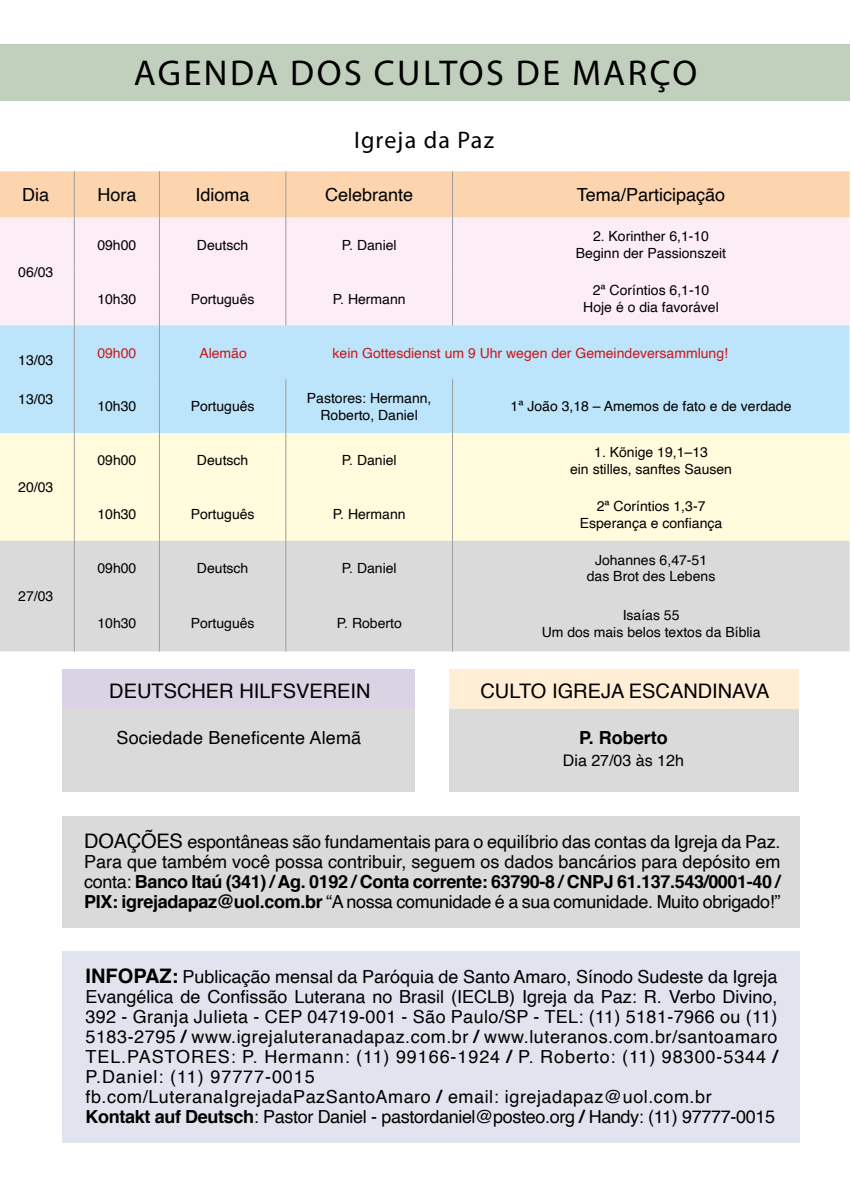
<style>
.page{position:relative;width:851px;height:1191px;background:#fff}
.page>*{position:absolute;margin:0;border:0;box-sizing:border-box;transform-origin:0 0}
.t1{font:36px "Myriad Pro";letter-spacing:.07em;color:#000}
.t2{font:24px "Myriad Pro";letter-spacing:.05em;color:#000}
.t3{font:20px "Helvetica";color:#000}
.t4{font:18px/20px "Helvetica";letter-spacing:.02em;color:#000}
.t5{font:18px/20px "Helvetica";color:#000;text-align:justify}
.t6{font:700 18px "Helvetica";color:#000}
.t7{font:16px "Helvetica";color:#000}
.t8{font:14px/16.8px "Helvetica";color:#000;text-align:center}
.t9{font:14px "Helvetica";color:#cd1719}
.s1{font-size:20px}
.s2{font-weight:700}
.s3{font-weight:700;font-size:20px}
</style>
<div class="page">
<div style="left:62px;top:679px;width:353px;height:113px;background:#dadada"></div>
<div style="left:62px;top:669px;width:353px;height:40px;background:#dad3e4"></div>
<div style="left:62px;top:815px;width:737px;height:112px;background:#dadada"></div>
<div style="left:449px;top:672px;width:349px;height:120px;background:#dadada"></div>
<div style="left:449px;top:669px;width:349px;height:39px;background:#ffeed5"></div>
<div style="left:62px;top:951px;width:737px;height:192px;background:#e1e4ef"></div>
<div style="left:0;top:44px;width:849px;height:56px;background:#c1d0bd"></div>
<div style="left:0;top:171px;width:849px;height:46px;background:#fcd4ae"></div>
<div style="left:0;top:217px;width:849px;height:108px;background:#fdeef6"></div>
<div style="left:0;top:325px;width:849px;height:108px;background:#bce4fa"></div>
<div style="left:0;top:433px;width:849px;height:108px;background:#fffbdc"></div>
<div style="left:0;top:541px;width:849px;height:110px;background:#dadada"></div>
<hr style="left:74px;top:171px;width:1px;height:46px;background:#9d9d9c">
<hr style="left:159px;top:171px;width:1px;height:46px;background:#9d9d9c">
<hr style="left:285px;top:171px;width:1px;height:46px;background:#9d9d9c">
<hr style="left:452px;top:171px;width:1px;height:46px;background:#9d9d9c">
<hr style="left:74px;top:217px;width:1px;height:54px;background:#9d9d9c">
<hr style="left:159px;top:217px;width:1px;height:54px;background:#9d9d9c">
<hr style="left:285px;top:217px;width:1px;height:54px;background:#9d9d9c">
<hr style="left:452px;top:217px;width:1px;height:54px;background:#9d9d9c">
<hr style="left:74px;top:271px;width:1px;height:54px;background:#9d9d9c">
<hr style="left:159px;top:271px;width:1px;height:54px;background:#9d9d9c">
<hr style="left:285px;top:271px;width:1px;height:54px;background:#9d9d9c">
<hr style="left:452px;top:271px;width:1px;height:54px;background:#9d9d9c">
<hr style="left:74px;top:325px;width:1px;height:54px;background:#9d9d9c">
<hr style="left:159px;top:325px;width:1px;height:54px;background:#9d9d9c">
<hr style="left:74px;top:379px;width:1px;height:54px;background:#9d9d9c">
<hr style="left:159px;top:379px;width:1px;height:54px;background:#9d9d9c">
<hr style="left:285px;top:379px;width:1px;height:54px;background:#9d9d9c">
<hr style="left:452px;top:379px;width:1px;height:54px;background:#9d9d9c">
<hr style="left:74px;top:433px;width:1px;height:54px;background:#9d9d9c">
<hr style="left:74px;top:487px;width:1px;height:54px;background:#9d9d9c">
<hr style="left:159px;top:433px;width:1px;height:54px;background:#9d9d9c">
<hr style="left:285px;top:433px;width:1px;height:54px;background:#9d9d9c">
<hr style="left:452px;top:433px;width:1px;height:54px;background:#9d9d9c">
<hr style="left:159px;top:487px;width:1px;height:54px;background:#9d9d9c">
<hr style="left:285px;top:487px;width:1px;height:54px;background:#9d9d9c">
<hr style="left:452px;top:487px;width:1px;height:54px;background:#9d9d9c">
<hr style="left:74px;top:541px;width:1px;height:54px;background:#9d9d9c">
<hr style="left:159px;top:541px;width:1px;height:54px;background:#9d9d9c">
<hr style="left:285px;top:541px;width:1px;height:54px;background:#9d9d9c">
<hr style="left:452px;top:541px;width:1px;height:54px;background:#9d9d9c">
<hr style="left:74px;top:595px;width:1px;height:56px;background:#9d9d9c">
<hr style="left:159px;top:595px;width:1px;height:56px;background:#9d9d9c">
<hr style="left:285px;top:595px;width:1px;height:56px;background:#9d9d9c">
<hr style="left:452px;top:595px;width:1px;height:56px;background:#9d9d9c">
<h1 class="t1" style="left:134px;top:50px;width:565px">AGENDA DOS CULTOS DE MARÇO</h1>
<h2 class="t2" style="left:354px;top:125px;width:141px">Igreja da Paz</h2>
<p class="t5" style="left:22px;top:185px;width:28px">Dia</p>
<p class="t5" style="left:97px;top:185px;width:41px">Hora</p>
<p class="t5" style="left:195px;top:185px;width:56px">Idioma</p>
<p class="t5" style="left:325px;top:185px;width:90px">Celebrante</p>
<p class="t5" style="left:577px;top:185px;width:150px">Tema/Participação</p>
<p class="t8" style="left:18px;top:264px;width:37px">06/03</p>
<p class="t8" style="left:18px;top:352px;width:37px">13/03</p>
<p class="t8" style="left:18px;top:391px;width:37px">13/03</p>
<p class="t8" style="left:18px;top:479px;width:37px">20/03</p>
<p class="t8" style="left:18px;top:588px;width:37px">27/03</p>
<p class="t8" style="left:97px;top:237px;width:40px">09h00</p>
<p class="t8" style="left:197px;top:237px;width:53px">Deutsch</p>
<p class="t8" style="left:341px;top:237px;width:56px">P. Daniel</p>
<p class="t8" style="left:575px;top:228px;width:152px">2. Korinther 6,1-10<br>Beginn der Passionszeit</p>
<p class="t8" style="left:97px;top:291px;width:40px">10h30</p>
<p class="t8" style="left:191px;top:291px;width:65px">Português</p>
<p class="t8" style="left:332px;top:291px;width:74px">P. Hermann</p>
<p class="t8" style="left:583px;top:282px;width:137px">2ª Coríntios 6,1-10<br>Hoje é o dia favorável</p>
<p class="t9" style="left:97px;top:342px;width:40px">09h00</p>
<p class="t9" style="left:199px;top:342px;width:49px">Alemão</p>
<p class="t9" style="left:332px;top:342px;width:397px">kein Gottesdienst um 9 Uhr wegen der Gemeindeversammlung!</p>
<p class="t8" style="left:97px;top:398px;width:40px">10h30</p>
<p class="t8" style="left:191px;top:398px;width:65px">Português</p>
<p class="t8" style="left:307px;top:390px;width:126px">Pastores: Hermann,<br>Roberto, Daniel</p>
<p class="t8" style="left:510px;top:398px;width:282px">1ª João 3,18 – Amemos de fato e de verdade</p>
<p class="t8" style="left:97px;top:452px;width:40px">09h00</p>
<p class="t8" style="left:197px;top:452px;width:53px">Deutsch</p>
<p class="t8" style="left:341px;top:452px;width:56px">P. Daniel</p>
<p class="t8" style="left:570px;top:444px;width:163px">1. Könige 19,1–13<br>ein stilles, sanftes Sausen</p>
<p class="t8" style="left:97px;top:506px;width:40px">10h30</p>
<p class="t8" style="left:191px;top:506px;width:65px">Português</p>
<p class="t8" style="left:333px;top:506px;width:74px">P. Hermann</p>
<p class="t8" style="left:579px;top:498px;width:144px">2ª Coríntios 1,3-7<br>Esperança e confiança</p>
<p class="t8" style="left:97px;top:560px;width:40px">09h00</p>
<p class="t8" style="left:197px;top:560px;width:53px">Deutsch</p>
<p class="t8" style="left:341px;top:560px;width:56px">P. Daniel</p>
<p class="t8" style="left:586px;top:552px;width:130px">Johannes 6,47-51 das Brot des Lebens</p>
<p class="t8" style="left:97px;top:615px;width:40px">10h30</p>
<p class="t8" style="left:191px;top:615px;width:65px">Português</p>
<p class="t8" style="left:336px;top:615px;width:67px">P. Roberto</p>
<p class="t8" style="left:541px;top:607px;width:220px">Isaías 55<br>Um dos mais belos textos da Bíblia</p>
<p class="t3" style="left:109px;top:675px;width:263px">DEUTSCHER HILFSVEREIN</p>
<p class="t5" style="left:116px;top:728px;width:246px">Sociedade Beneficente Alemã</p>
<p class="t3" style="left:480px;top:675px;width:290px">CULTO IGREJA ESCANDINAVA</p>
<p class="t6" style="left:579px;top:723px;width:90px">P. Roberto</p>
<p class="t7" style="left:562px;top:748px;width:122px">Dia 27/03 às 12h</p>
<p class="t5" style="left:84px;top:832px;width:698px"><span class="s1">DOAÇÕES</span> espontâneas são fundamentais para o equilíbrio das contas da Igreja da Paz.<br>Para que também você possa contribuir, seguem os dados bancários para depósito em conta: <span class="s2">Banco Itaú (341) / Ag. 0192 / Conta corrente: 63790-8 / CNPJ 61.137.543/0001-40 / PIX: igrejadapaz@uol.com.br</span> “A nossa comunidade é a sua comunidade. Muito obrigado!”</p>
<p class="t4" style="left:85px;top:967px;width:693px"><span class="s3">INFOPAZ:</span> Publicação mensal da Paróquia de Santo Amaro, Sínodo Sudeste da Igreja Evangélica de Confissão Luterana no Brasil (IECLB) Igreja da Paz: R. Verbo Divino, 392 - Granja Julieta - CEP 04719-001 - São Paulo/SP - TEL: (11) 5181-7966 ou (11)<br>5183-2795 <span class="s2">/</span> www.igrejaluteranadapaz.com.br <span class="s2">/</span> www.luteranos.com.br/santoamaro TEL.PASTORES: P. Hermann: (11) 99166-1924 <span class="s2">/</span> P. Roberto: (11) 98300-5344 <span class="s2">/ </span>P.Daniel: (11) 97777-0015<br>fb.com/LuteranaIgrejadaPazSantoAmaro <span class="s2">/</span> email: igrejadapaz@uol.com.br <span class="s2">Kontakt auf Deutsch</span>: Pastor Daniel - pastordaniel@posteo.org <span class="s2">/</span> Handy: (11) 97777-0015</p>
</div>
